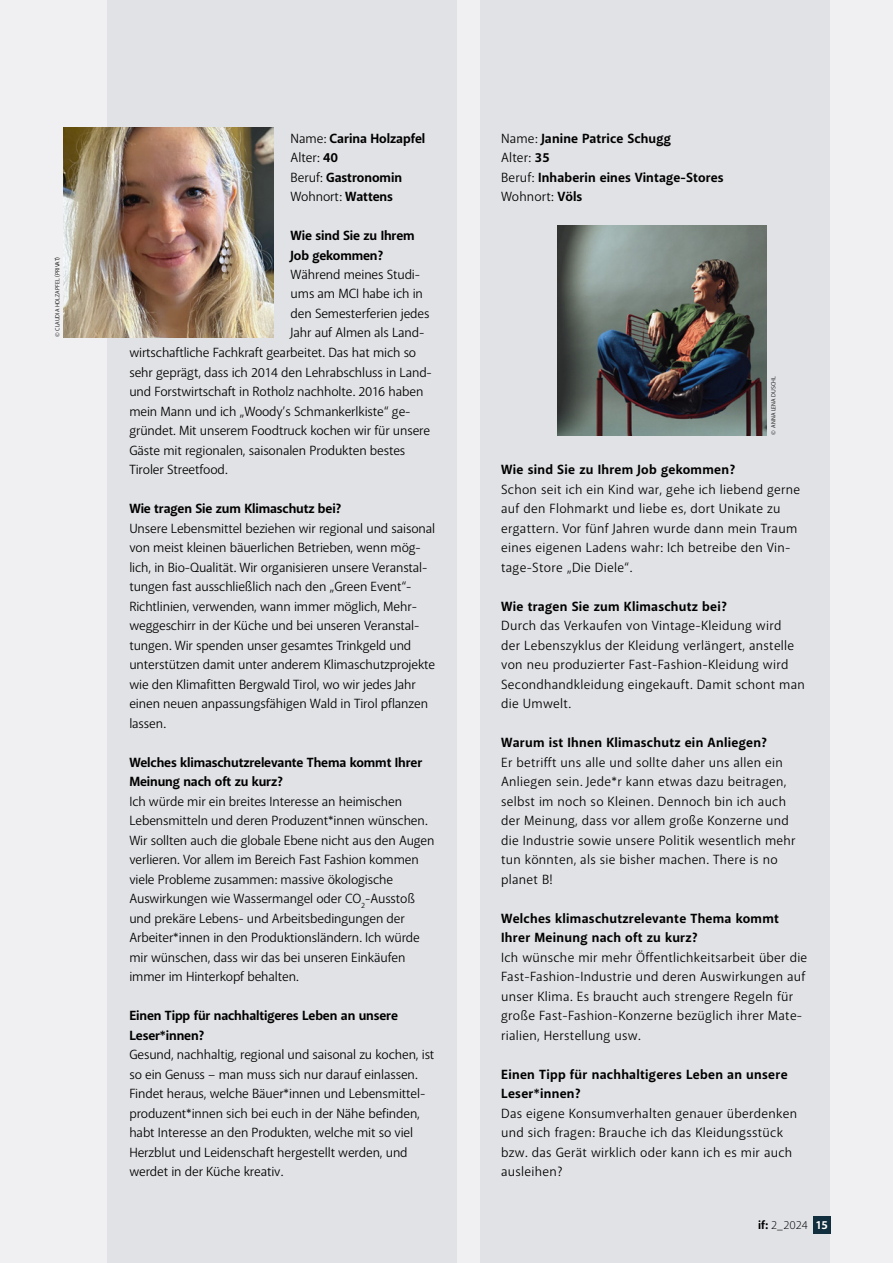
<style>
.page{position:relative;width:893px;height:1263px;background:#f0f0f2}
.page>*{position:absolute;margin:0;border:0;box-sizing:border-box;transform-origin:0 0}
.t1{font:13.5px/19.5px "Akagi Pro";letter-spacing:-.01em;color:#000}
.t2{font:13.5px/19.5px "Akagi Pro";letter-spacing:.02em;color:#000}
.Zwiti{font:700 13.5px/19.5px "Akagi Pro";letter-spacing:.01em;color:#000}
.Zwiti-2{font:700 13.5px/19.5px "Akagi Pro";letter-spacing:-.01em;color:#000}
.t3{font:13.5px "Akagi Pro";letter-spacing:.01em;color:#000}
.t4{font:300 12px "Akagi Pro";color:#000}
.t5{font:6px "Akagi Pro";color:#000}
.s1{font-weight:400}
.s2{font-weight:700}
.s3{font-weight:700;color:#fff}
</style>
<div class="page">
<div style="left:108px;top:0;width:349px;height:1263px;background:#e1e2e5"></div>
<div style="left:480px;top:0;width:350px;height:1263px;background:#e1e2e5"></div>
<img style="left:64px;top:127px;width:210px;height:210px">
<img style="left:557px;top:225px;width:210px;height:210px">
<div style="left:813px;top:1216px;width:17px;height:17px;background:#112e3e"></div>
<p class="t5" style="left:54px;top:337px;width:82px;rotate:-90deg">© CLAUDIA HOLZAPFEL (PRIVAT)</p>
<p class="Zwiti" style="left:291px;top:128px;width:136px"><span class="s1">Name:</span> Carina Holzapfel</p>
<p class="t1" style="left:291px;top:148px;width:49px">Alter: <span class="s2">40</span></p>
<p class="Zwiti" style="left:291px;top:167px;width:113px"><span class="s1">Beruf:</span> Gastronomin</p>
<p class="t1" style="left:291px;top:187px;width:104px">Wohnort: <span class="s2">Wattens</span></p>
<p class="Zwiti-2" style="left:291px;top:226px;width:126px">Wie sind Sie zu Ihrem<br>Job gekommen?</p>
<p class="t1" style="left:291px;top:265px;width:131px">Während meines Studi-</p>
<p class="t1" style="left:291px;top:284px;width:134px">ums am MCI habe ich in</p>
<p class="t1" style="left:291px;top:304px;width:140px">den Semesterferien jedes</p>
<p class="t1" style="left:291px;top:323px;width:135px">Jahr auf Almen als Land-</p>
<p class="t1" style="left:129px;top:343px;width:288px">wirtschaftliche Fachkraft gearbeitet. Das hat mich so</p>
<p class="t1" style="left:129px;top:362px;width:303px">sehr geprägt, dass ich 2014 den Lehrabschluss in Land-</p>
<p class="t1" style="left:129px;top:382px;width:296px">und Forstwirtschaft in Rotholz nachholte. 2016 haben</p>
<p class="t1" style="left:129px;top:401px;width:283px">mein Mann und ich „Woody’s Schmankerlkiste“ ge-</p>
<p class="t1" style="left:129px;top:421px;width:302px">gründet. Mit unserem Foodtruck kochen wir für unsere</p>
<p class="t1" style="left:129px;top:440px;width:277px">Gäste mit regionalen, saisonalen Produkten bestes</p>
<p class="t1" style="left:129px;top:460px;width:100px">Tiroler Streetfood.</p>
<p class="Zwiti-2" style="left:129px;top:499px;width:214px">Wie tragen Sie zum Klimaschutz bei?</p>
<p class="t1" style="left:129px;top:518px;width:307px">Unsere Lebensmittel beziehen wir regional und saisonal von meist kleinen bäuerlichen Betrieben, wenn mög&shy;lich, in Bio-Qualität. Wir organisieren unsere Veranstal&shy;tungen fast ausschließlich nach den „Green Event“- Richtlinien, verwenden, wann immer möglich, Mehr&shy;weggeschirr in der Küche und bei unseren Veranstal&shy;tungen. Wir spenden unser gesamtes Trinkgeld und unterstützen damit unter anderem Klimaschutzprojekte wie den Klimafitten Bergwald Tirol, wo wir jedes Jahr einen neuen anpassungsfähigen Wald in Tirol pflanzen lassen.</p>
<p class="Zwiti-2" style="left:129px;top:753px;width:294px">Welches klimaschutzrelevante Thema kommt Ihrer<br>Meinung nach oft zu kurz?</p>
<p class="t1" style="left:129px;top:791px;width:307px">Ich würde mir ein breites Interesse an heimischen Lebensmitteln und deren Produzent*innen wünschen.<br>Wir sollten auch die globale Ebene nicht aus den Augen verlieren. Vor allem im Bereich Fast Fashion kommen viele Probleme zusammen: massive ökologische Auswirkungen wie Wassermangel oder CO<sub>2</sub>-Ausstoß und prekäre Lebens- und Arbeitsbedingungen der Arbeiter*innen in den Produktionsländern. Ich würde mir wünschen, dass wir das bei unseren Einkäufen immer im Hinterkopf behalten.</p>
<p class="Zwiti-2" style="left:129px;top:1006px;width:270px">Einen Tipp für nachhaltigeres Leben an unsere<br>Leser*innen?</p>
<p class="t1" style="left:129px;top:1045px;width:307px">Gesund, nachhaltig, regional und saisonal zu kochen, ist so ein Genuss – man muss sich nur darauf einlassen.<br>Findet heraus, welche Bäuer*innen und Lebensmittel&shy;produzent*innen sich bei euch in der Nähe befinden, habt Interesse an den Produkten, welche mit so viel Herzblut und Leidenschaft hergestellt werden, und werdet in der Küche kreativ.</p>
<p class="Zwiti" style="left:501px;top:129px;width:171px"><span class="s1">Name:</span> Janine Patrice Schugg</p>
<p class="t1" style="left:501px;top:148px;width:50px">Alter: <span class="s2">35</span></p>
<p class="Zwiti" style="left:501px;top:168px;width:224px"><span class="s1">Beruf:</span> Inhaberin eines Vintage-Stores</p>
<p class="t3" style="left:501px;top:188px;width:83px">Wohnort: <span class="s2">Völs</span></p>
<p class="t5" style="left:770px;top:435px;width:60px;rotate:-90deg">© ANNA LENA DUSCHL</p>
<p class="Zwiti" style="left:501px;top:460px;width:236px">Wie sind Sie zu Ihrem Job gekommen?</p>
<p class="t2" style="left:501px;top:479px;width:301px">Schon seit ich ein Kind war, gehe ich liebend gerne auf den Flohmarkt und liebe es, dort Unikate zu ergattern. Vor fünf Jahren wurde dann mein Traum eines eigenen Ladens wahr: Ich betreibe den Vin&shy;tage-Store „Die Diele“.</p>
<p class="Zwiti" style="left:501px;top:597px;width:227px">Wie tragen Sie zum Klimaschutz bei?</p>
<p class="t2" style="left:501px;top:616px;width:305px">Durch das Verkaufen von Vintage-Kleidung wird<br>der Lebenszyklus der Kleidung verlängert, anstelle von neu produzierter Fast-Fashion-Kleidung wird Secondhandkleidung eingekauft. Damit schont man die Umwelt.</p>
<p class="Zwiti" style="left:501px;top:733px;width:268px">Warum ist Ihnen Klimaschutz ein Anliegen?</p>
<p class="t2" style="left:501px;top:752px;width:296px">Er betrifft uns alle und sollte daher uns allen ein Anliegen sein. Jede*r kann etwas dazu beitragen, selbst im noch so Kleinen. Dennoch bin ich auch der Meinung, dass vor allem große Konzerne und die Industrie sowie unsere Politik wesentlich mehr tun könnten, als sie bisher machen. There is no planet B!</p>
<p class="Zwiti" style="left:501px;top:909px;width:279px">Welches klimaschutzrelevante Thema kommt<br>Ihrer Meinung nach oft zu kurz?</p>
<p class="t2" style="left:501px;top:947px;width:308px">Ich wünsche mir mehr Öffentlichkeitsarbeit über die Fast-Fashion-Industrie und deren Auswirkungen auf unser Klima. Es braucht auch strengere Regeln für große Fast-Fashion-Konzerne bezüglich ihrer Mate&shy;rialien, Herstellung usw.</p>
<p class="Zwiti" style="left:501px;top:1065px;width:288px">Einen Tipp für nachhaltigeres Leben an unsere<br>Leser*innen?</p>
<p class="t2" style="left:501px;top:1103px;width:297px">Das eigene Konsumverhalten genauer überdenken und sich fragen: Brauche ich das Kleidungsstück bzw. das Gerät wirklich oder kann ich es mir auch ausleihen?</p>
<p class="t4" style="left:758px;top:1218px;width:71px"><span class="s2">if:</span> 2_2024 <span class="s3">15</span></p>
</div>
